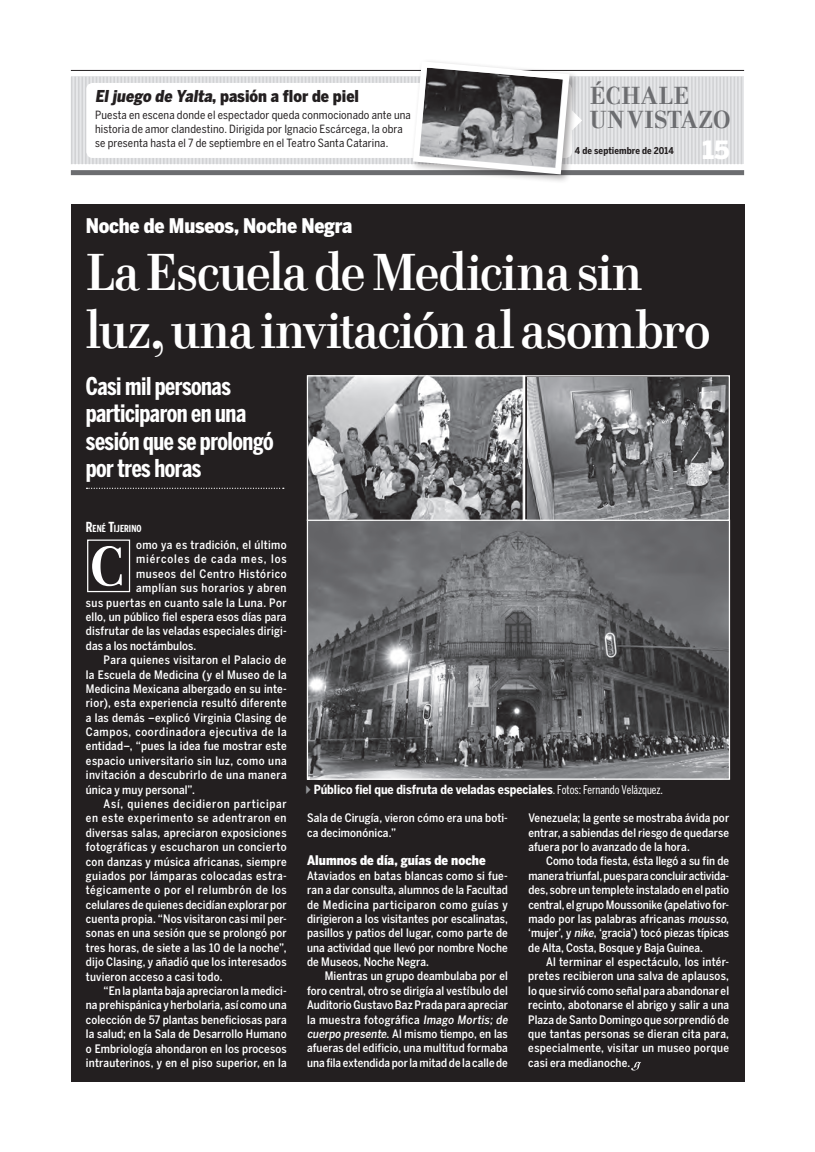
<style>
.page{position:relative;width:815px;height:1152px;background:#fff}
.page>*{position:absolute;margin:0;border:0;box-sizing:border-box;transform-origin:0 0}
._3_1_Tex_Cal_Cap4{font:700 56.38px "Cellini TF";color:#fff}
._1_0_Cabeza_Principa{font:700 52.5px/57.8px "Cellini TF";letter-spacing:-.02em;color:#fff;scale:.95 1}
.t1{font:700 25px "Cellini TF";letter-spacing:.015em;color:#6c6d70}
.t2{font:900 25px "Benton Sans";color:#fff}
._2_0_Sumario_2{font:700 extra-condensed 24.38px/27.5px "Benton Sans";letter-spacing:-.02em;color:#fff}
._0_0_Balazo{font:900 condensed 20px "Benton Sans";letter-spacing:-.015em;color:#fff}
._6_0_R_Cabeza{font:900 condensed 16.25px "Benton Sans";color:#231f20}
._3_0_Descanso_Cal{font:900 condensed 13.12px "Benton Sans";color:#fff}
.t3{font:700 condensed 12.5px "Benton Sans";letter-spacing:-.005em;color:#fff}
._3_1_Tex_Cal{font:500 condensed 11.62px/14.4px "Benton Sans";letter-spacing:.01em;color:#fff;text-align:justify}
._3_1_Tex_Cal_s_sangr{font:500 condensed 11.62px/14.4px "Benton Sans";color:#fff;text-align:justify}
._3_1_Tex_Cal_Cap4-2{font:500 condensed 11.62px "Benton Sans";letter-spacing:.03em;color:#fff}
._3_1_Tex_Cal_Cap4-3{font:500 condensed 11.62px "Benton Sans";letter-spacing:.01em;color:#fff}
._3_1_Tex_Cal_Cap4-4{font:500 condensed 11.62px "Benton Sans";letter-spacing:.05em;color:#fff}
._3_1_Tex_Cal_Cap4-5{font:500 condensed 11.62px "Benton Sans";letter-spacing:.075em;color:#fff}
._6_0_R_Texto_s_sangr{font:condensed 11.25px/14px "Benton Sans";letter-spacing:.01em;color:#231f20}
._4_0_Crédito_nota{font:700 extra-condensed 9.62px "Benton Sans";letter-spacing:.01em;color:#fff}
._9_0_Folio_Fecha{font:700 condensed 9.38px "Benton Sans";letter-spacing:.01em;color:#231f20}
.s1{font-size:13.75px}
.s2{font-weight:400;font-stretch:extra-condensed;font-size:11.88px}
</style>
<div class="page">
<svg style="left:71px;top:77px;width:673px;height:87px;background:#dcdddf"></svg>
<div style="left:86px;top:83px;width:486px;height:75px;background:#fff;border-radius:6px"></div>
<hr style="left:71px;top:70px;width:673px;height:1px;background:#231f20">
<div style="left:71px;top:170px;width:673px;height:5px;background:#6c6d70"></div>
<div style="left:410px;top:59px;width:170px;height:126px;background:#231f20;opacity:.4"></div>
<svg style="left:410px;top:59px;width:172px;height:118px"></svg>
<div style="left:71px;top:204px;width:673px;height:877px;background:#231f20"></div>
<div style="left:87px;top:539px;width:43px;height:53px;border:1px solid #fff"></div>
<svg style="left:86px;top:487px;width:198px;height:2px"></svg>
<svg style="left:631px;top:1061px;width:10px;height:9px"></svg>
<img style="left:309px;top:521px;width:419px;height:256px">
<img style="left:309px;top:377px;width:214px;height:142px">
<div style="left:307px;top:375px;width:218px;height:146px;border:1px solid #fff"></div>
<img style="left:527px;top:377px;width:201px;height:142px">
<div style="left:523px;top:375px;width:207px;height:146px;border:1px solid #fff"></div>
<p class="_6_0_R_Cabeza" style="left:95px;top:87px;width:265px">El juego de Yalta, pasión a flor de piel</p>
<p class="_6_0_R_Texto_s_sangr" style="left:95px;top:107px;width:317px">Puesta en escena donde el espectador queda conmocionado ante una historia de amor clandestino. Dirigida por Ignacio Escárcega, la obra se presenta hasta el 7 de septiembre en el Teatro Santa Catarina.</p>
<p class="t1" style="left:590px;top:81px;width:101px">ÉCHALE</p>
<p class="t1" style="left:590px;top:105px;width:142px">UN VISTAZO</p>
<p class="_9_0_Folio_Fecha" style="left:575px;top:145px;width:100px">4 de septiembre de 2014</p>
<p class="t2" style="left:702px;top:135px;width:29px">15</p>
<p class="_0_0_Balazo" style="left:86px;top:214px;width:268px">Noche de Museos, Noche Negra</p>
<p class="_1_0_Cabeza_Principa" style="left:86px;top:242px;width:660px">La Escuela de Medicina sin luz, una invitación al asombro</p>
<p class="_2_0_Sumario_2" style="left:86px;top:372px;width:189px">Casi mil personas participaron en una sesión que se prolongó por tres horas</p>
<p class="_4_0_Crédito_nota" style="left:86px;top:522px;width:57px"><span class="s1">R</span>ENÉ <span class="s1">T</span>IJERINO</p>
<p class="_3_1_Tex_Cal_Cap4" style="left:89px;top:533px;width:37px">C</p>
<p class="_3_1_Tex_Cal_Cap4-2" style="left:136px;top:538px;width:152px">omo ya es tradición, el último</p>
<p class="_3_1_Tex_Cal_Cap4-5" style="left:136px;top:552px;width:152px">miércoles de cada mes, los</p>
<p class="_3_1_Tex_Cal_Cap4-4" style="left:136px;top:567px;width:152px">museos del Centro Histórico</p>
<p class="_3_1_Tex_Cal_Cap4-2" style="left:136px;top:581px;width:152px">amplían sus horarios y abren</p>
<p class="_3_1_Tex_Cal_Cap4-2" style="left:86px;top:595px;width:202px">sus puertas en cuanto sale la Luna. Por</p>
<p class="_3_1_Tex_Cal_Cap4-3" style="left:86px;top:610px;width:202px">ello, un público fiel espera esos días para</p>
<p class="_3_1_Tex_Cal_Cap4-2" style="left:86px;top:624px;width:202px">disfrutar de las veladas especiales dirigi-</p>
<p class="_3_1_Tex_Cal_Cap4-3" style="left:86px;top:638px;width:112px">das a los noctámbulos.</p>
<p class="_3_1_Tex_Cal" style="left:86px;top:652px;width:202px;text-indent:18px">Para quienes visitaron el Palacio de la Escuela de Medicina (y el Museo de la Medicina Mexicana albergado en su inte&shy;rior), esta experiencia resultó diferente a las demás –explicó Virginia Clasing de Campos, coordinadora ejecutiva de la entidad–, “pues la idea fue mostrar este espacio universitario sin luz, como una invitación a descubrirlo de una manera única y muy personal”.</p>
<p class="_3_1_Tex_Cal" style="left:86px;top:796px;width:202px;text-indent:18px">Así, quienes decidieron participar en este experimento se adentraron en diversas salas, apreciaron exposiciones fotográficas y escucharon un concierto con danzas y música africanas, siempre guiados por lámparas colocadas estra&shy;tégicamente o por el relumbrón de los celulares de quienes decidían explorar por cuenta propia. “Nos visitaron casi mil per&shy;sonas en una sesión que se prolongó por tres horas, de siete a las 10 de la noche”, dijo Clasing, y añadió que los interesados tuvieron acceso a casi todo.</p>
<p class="_3_1_Tex_Cal" style="left:86px;top:983px;width:202px;text-indent:18px">“En la planta baja apreciaron la medici&shy;na prehispánica y herbolaria, así como una colección de 57 plantas beneficiosas para la salud; en la Sala de Desarrollo Humano o Embriología ahondaron en los procesos intrauterinos, y en el piso superior, en la</p>
<p class="t3" style="left:314px;top:781px;width:351px">Público fiel que disfruta de veladas especiales<span class="s2">. Fotos: Fernando Velázquez.</span></p>
<p class="_3_1_Tex_Cal" style="left:307px;top:810px;width:202px">Sala de Cirugía, vieron cómo era una boti&shy;ca decimonónica.”</p>
<p class="_3_0_Descanso_Cal" style="left:307px;top:853px;width:180px">Alumnos de día, guías de noche</p>
<p class="_3_1_Tex_Cal_s_sangr" style="left:307px;top:868px;width:202px">Ataviados en batas blancas como si fue&shy;ran a dar consulta, alumnos de la Facultad de Medicina participaron como guías y dirigieron a los visitantes por escalinatas, pasillos y patios del lugar, como parte de una actividad que llevó por nombre Noche de Museos, Noche Negra.</p>
<p class="_3_1_Tex_Cal" style="left:307px;top:969px;width:204px;text-align:left;text-indent:18px">Mientras un grupo deambulaba por el foro central, otro se dirigía al vestíbulo del Auditorio Gustavo Baz Prada para apreciar la muestra fotográfica Imago Mortis; de cuerpo presente. Al mismo tiempo, en las afueras del edificio, una multitud formaba una fila extendida por la mitad de la calle de</p>
<p class="_3_1_Tex_Cal" style="left:528px;top:810px;width:202px">Venezuela; la gente se mostraba ávida por entrar, a sabiendas del riesgo de quedarse afuera por lo avanzado de la hora.</p>
<p class="_3_1_Tex_Cal" style="left:528px;top:854px;width:202px;text-indent:18px">Como toda fiesta, ésta llegó a su fin de manera triunfal, pues para concluir activida&shy;des, sobre un templete instalado en el patio central, el grupo Moussonike (apelativo for&shy;mado por las palabras africanas mousso, ‘mujer’, y nike, ‘gracia’) tocó piezas típicas de Alta, Costa, Bosque y Baja Guinea.</p>
<p class="_3_1_Tex_Cal" style="left:528px;top:954px;width:202px;text-indent:18px">Al terminar el espectáculo, los intér&shy;pretes recibieron una salva de aplausos, lo que sirvió como señal para abandonar el recinto, abotonarse el abrigo y salir a una Plaza de Santo Domingo que sorprendió de que tantas personas se dieran cita para, especialmente, visitar un museo porque casi era medianoche.</p>
</div>
